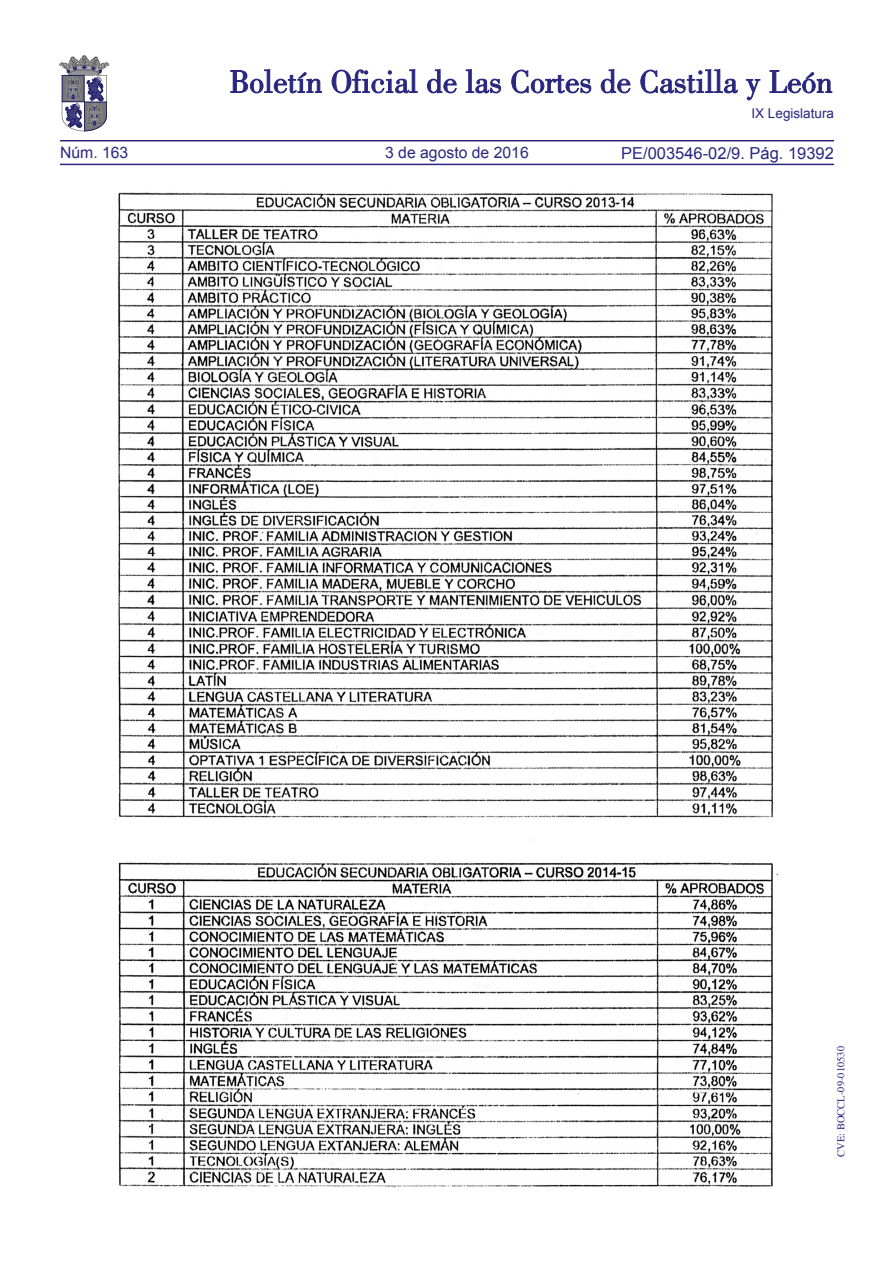
<style>
.page{position:relative;width:893px;height:1263px;background:#fff}
.page>*{position:absolute;margin:0;border:0;box-sizing:border-box;transform-origin:0 0}
.t1{font:16.5px "Arial";color:#292780}
.t2{font:15.75px "Arial";color:#292780}
.t3{font:13.5px "Arial";color:#292780}
.t4{font:10.5px "Times";color:#292780}
</style>
<div class="page">
<hr style="left:60px;top:164px;width:774px;height:1px;background:#292780">
<hr style="left:60px;top:140px;width:774px;height:1px;background:#292780">
<svg style="left:230px;top:69px;width:92px;height:24px"></svg>
<svg style="left:332px;top:69px;width:86px;height:24px"></svg>
<svg style="left:427px;top:69px;width:30px;height:24px"></svg>
<svg style="left:466px;top:69px;width:35px;height:24px"></svg>
<svg style="left:511px;top:70px;width:80px;height:23px"></svg>
<svg style="left:601px;top:69px;width:29px;height:24px"></svg>
<svg style="left:640px;top:69px;width:98px;height:24px"></svg>
<svg style="left:746px;top:79px;width:14px;height:21px"></svg>
<svg style="left:770px;top:70px;width:62px;height:23px"></svg>
<svg style="left:60px;top:55px;width:49px;height:76px"></svg>
<img style="left:116px;top:191px;width:661px;height:997px">
<p class="t2" style="left:60px;top:142px;width:70px">Núm. 163</p>
<p class="t2" style="left:385px;top:142px;width:145px">3 de agosto de 2016</p>
<p class="t3" style="left:751px;top:105px;width:84px">IX Legislatura</p>
<p class="t1" style="left:621px;top:142px;width:214px">PE/003546-02/9. Pág. 19392</p>
<p class="t4" style="left:831px;top:1157px;width:112px;rotate:-90deg">CVE: BOCCL-09-010530</p>
</div>
